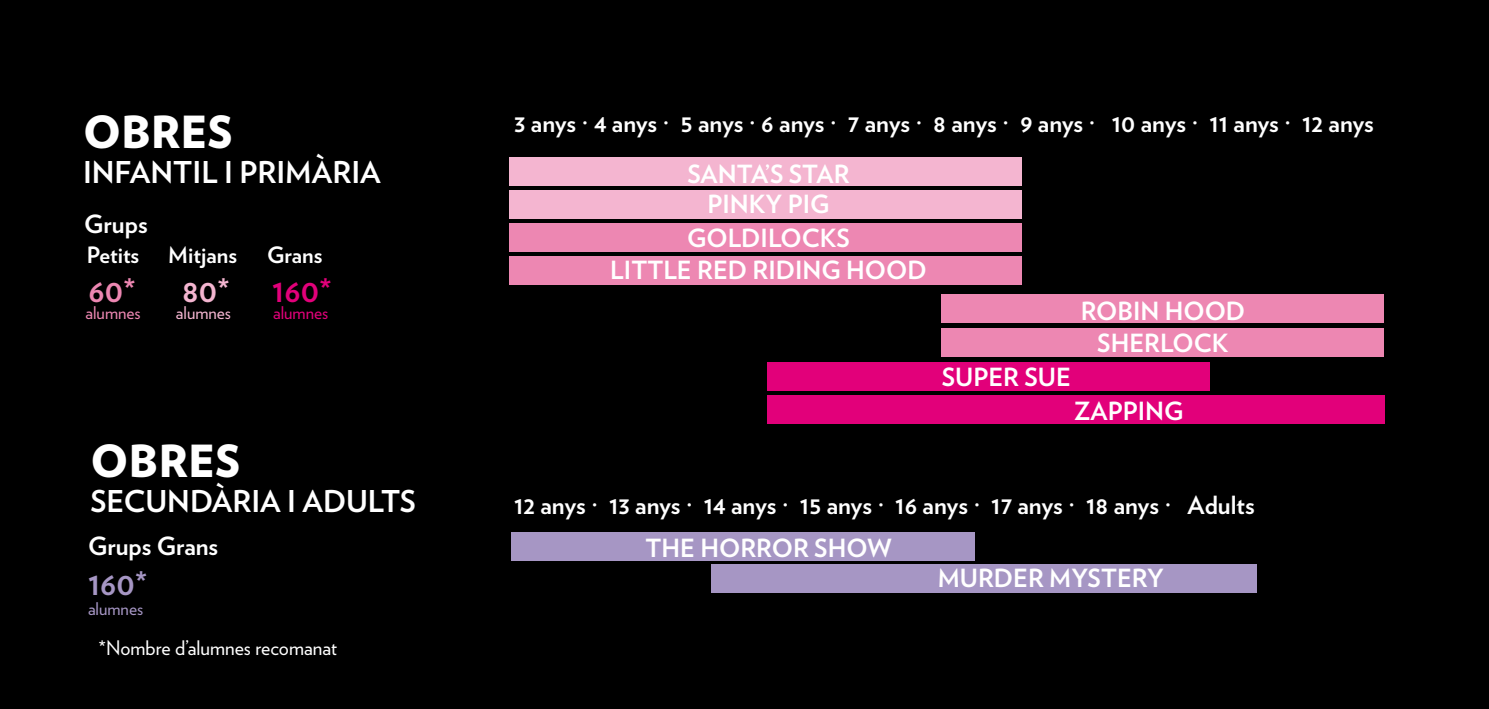
<style>
.page{position:relative;width:1489px;height:709px;background:#fff}
.page>*{position:absolute;margin:0;border:0;box-sizing:border-box;transform-origin:0 0}
.t1{font:900 44.25px "Verlag";color:#fff}
.t2{font:700 32.5px "Verlag";color:#e2007a}
.t3{font:700 32.5px "Verlag";color:#a696c4}
.t4{font:700 32.5px "Verlag";color:#ed87b2}
.t5{font:700 32.5px "Verlag";color:#f4b5d0}
.t6{font:700 30px "Verlag";color:#fff}
.t7{font:700 25px/33px "Verlag";color:#fff}
.t8{font:700 22.5px "Verlag";color:#fff}
.t9{font:20px "Verlag";color:#fff}
.t10{font:17.5px "Verlag";color:#ed87b2}
.t11{font:17.5px "Verlag";color:#f4b5d0}
.t12{font:17.5px "Verlag";color:#e2007a}
.t13{font:17.5px "Verlag";color:#a696c4}
</style>
<div class="page">
<div style="left:0;top:0;width:1488px;height:709px;background:#000"></div>
<div style="left:767px;top:395px;width:616px;height:28px;background:#e2007a"></div>
<div style="left:509px;top:256px;width:512px;height:29px;background:#ed87b2"></div>
<div style="left:509px;top:190px;width:512px;height:28px;background:#f4b5d0"></div>
<div style="left:941px;top:328px;width:442px;height:28px;background:#ed87b2"></div>
<div style="left:941px;top:295px;width:442px;height:28px;background:#ed87b2"></div>
<div style="left:767px;top:362px;width:442px;height:29px;background:#e2007a"></div>
<div style="left:509px;top:223px;width:512px;height:29px;background:#ed87b2"></div>
<div style="left:509px;top:157px;width:512px;height:29px;background:#f4b5d0"></div>
<div style="left:710px;top:564px;width:546px;height:28px;background:#a696c4"></div>
<div style="left:511px;top:532px;width:464px;height:29px;background:#a696c4"></div>
<h1 class="t1" style="left:83px;top:95px;width:151px">OBRES</h1>
<p class="t6" style="left:83px;top:149px;width:299px">INFANTIL I PRIMÀRIA</p>
<p class="t7" style="left:84px;top:206px;width:65px">Grups</p>
<p class="t8" style="left:87px;top:237px;width:54px">Petits</p>
<p class="t8" style="left:168px;top:237px;width:70px">Mitjans</p>
<p class="t8" style="left:267px;top:237px;width:57px">Grans</p>
<h2 class="t5" style="left:182px;top:264px;width:49px">80*</h2>
<h2 class="t2" style="left:272px;top:264px;width:61px">160*</h2>
<p class="t10" style="left:85px;top:300px;width:57px">alumnes</p>
<p class="t11" style="left:176px;top:300px;width:57px">alumnes</p>
<p class="t12" style="left:273px;top:300px;width:57px">alumnes</p>
<h2 class="t4" style="left:88px;top:264px;width:49px">60*</h2>
<h1 class="t1" style="left:90px;top:424px;width:151px">OBRES</h1>
<p class="t6" style="left:90px;top:478px;width:327px">SECUNDÀRIA I ADULTS</p>
<p class="t7" style="left:88px;top:528px;width:132px">Grups Grans</p>
<h2 class="t3" style="left:88px;top:557px;width:61px">160*</h2>
<p class="t13" style="left:88px;top:595px;width:57px">alumnes</p>
<p class="t9" style="left:98px;top:633px;width:240px">*Nombre d’alumnes recomanat</p>
<p class="t7" style="left:687px;top:97px;width:688px;line-height:50.8px;text-indent:-173px">3 anys · 4 anys · 5 anys · 6 anys · 7 anys · 8 anys · 9 anys · 10 anys · 11 anys · 12 anys<br>SANTA’S STAR</p>
<p class="t7" style="left:610px;top:186px;width:318px;text-align:center">PINKY PIG<br>GOLDILOCKS<br>LITTLE RED RIDING HOOD</p>
<p class="t7" style="left:1080px;top:293px;width:166px;text-align:center">ROBIN HOOD<br>SHERLOCK</p>
<p class="t7" style="left:941px;top:359px;width:131px">SUPER SUE</p>
<p class="t7" style="left:1074px;top:393px;width:111px">ZAPPING</p>
<p class="t7" style="left:645px;top:482px;width:610px;line-height:43px;text-indent:-131px">12 anys · 13 anys · 14 anys · 15 anys · 16 anys · 17 anys · 18 anys · Adults<br>THE HORROR SHOW</p>
<p class="t7" style="left:937px;top:560px;width:227px">MURDER MYSTERY</p>
</div>
